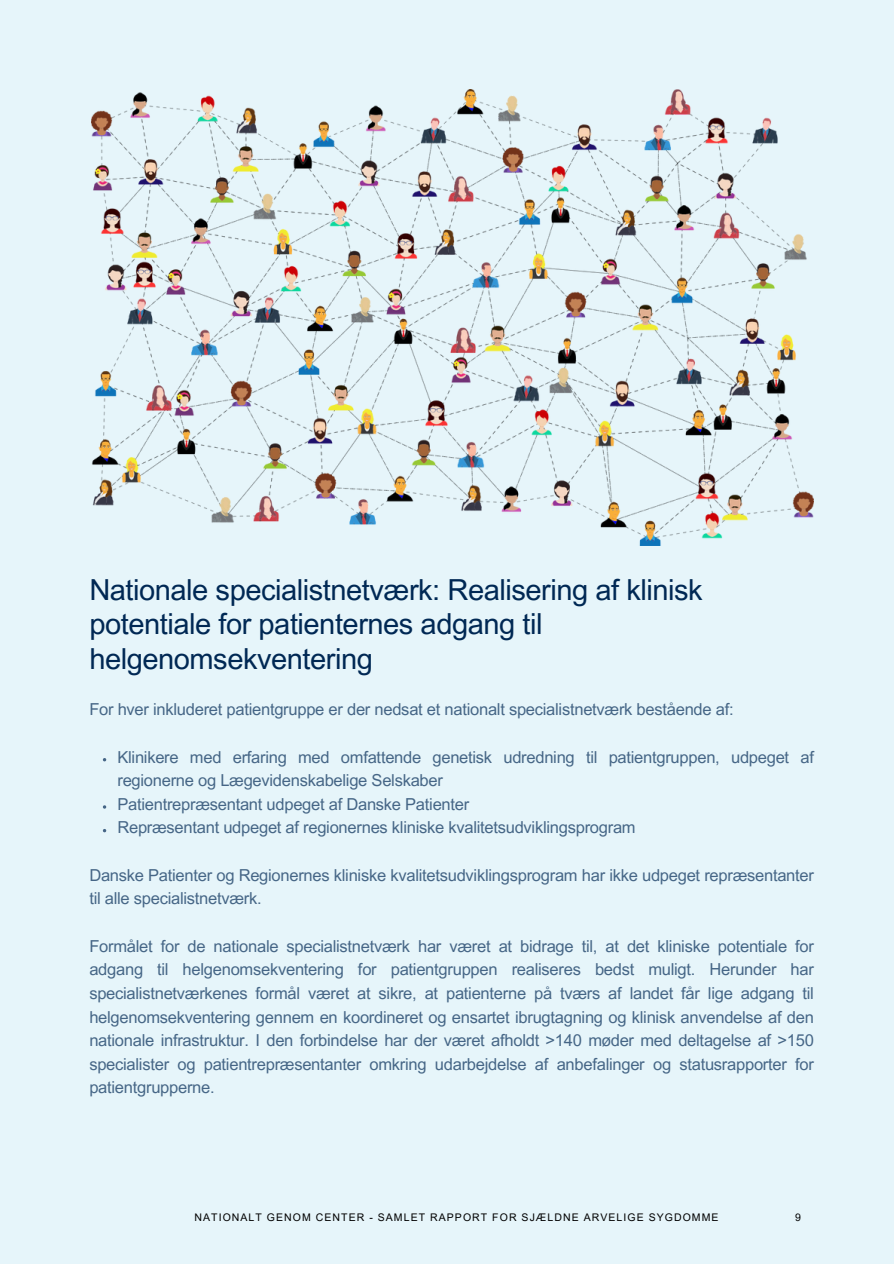
<style>
.page{position:relative;width:894px;height:1264px;background:#fff}
.page>*{position:absolute;margin:0;border:0;box-sizing:border-box;transform-origin:0 0}
.t1{font:28.95px/34.8px "Arial MT Pro";letter-spacing:-.015em;color:#002854}
.t2{font:16.5px/23.7px "Arial MT Pro";letter-spacing:-.015em;color:#002854}
.t3{font:10.5px "Arial MT Pro";letter-spacing:.1em;color:#000}
</style>
<div class="page">
<div style="left:0;top:0;width:893px;height:1263px;background:#e6f5fa"></div>
<img style="left:92px;top:89px;width:721px;height:456px">
<h1 class="t1" style="left:89px;top:575px;width:614px">Nationale specialistnetværk: Realisering af klinisk potentiale for patienternes adgang til helgenomsekventering</h1>
<p class="t2" style="left:89px;top:699px;width:645px">For hver inkluderet patientgruppe er der nedsat et nationalt specialistnetværk bestående af:</p>
<p class="t2" style="left:117px;top:747px;width:697px">Klinikere med erfaring med omfattende genetisk udredning til patientgruppen, udpeget af regionerne og Lægevidenskabelige Selskaber<br>Patientrepræsentant udpeget af Danske Patienter<br>Repræsentant udpeget af regionernes kliniske kvalitetsudviklingsprogram</p>
<p class="t2" style="left:89px;top:865px;width:726px">Danske Patienter og Regionernes kliniske kvalitetsudviklingsprogram har ikke udpeget repræsentanter til alle specialistnetværk.</p>
<p class="t2" style="left:89px;top:936px;width:726px;text-align:justify">Formålet for de nationale specialistnetværk har været at bidrage til, at det kliniske potentiale for adgang til helgenomsekventering for patientgruppen realiseres bedst muligt. Herunder har specialistnetværkenes formål været at sikre, at patienterne på tværs af landet får lige adgang til helgenomsekventering gennem en koordineret og ensartet ibrugtagning og klinisk anvendelse af den nationale infrastruktur. I den forbindelse har der været afholdt &gt;140 møder med deltagelse af &gt;150 specialister og patientrepræsentanter omkring udarbejdelse af anbefalinger og statusrapporter for patientgrupperne.</p>
<h2 class="t3" style="left:194px;top:1213px;width:525px">NATIONALT GENOM CENTER - SAMLET RAPPORT FOR SJÆLDNE ARVELIGE SYGDOMME</h2>
<h2 class="t3" style="left:794px;top:1213px;width:7px">9</h2>
</div>
